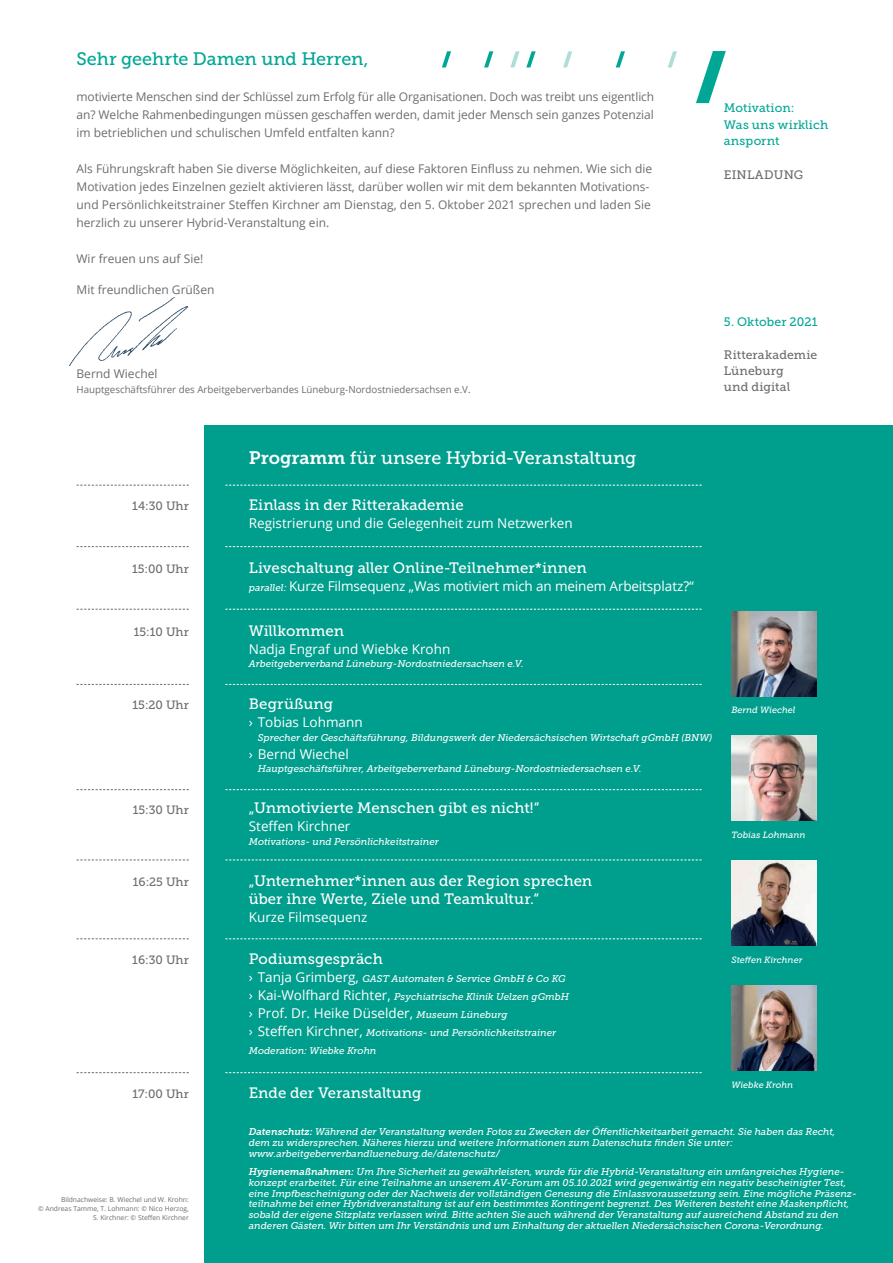
<style>
.page{position:relative;width:893px;height:1263px;background:#fff}
.page>*{position:absolute;margin:0;border:0;box-sizing:border-box;transform-origin:0 0}
.Fließtext{font:18px "Museo Slab 500";color:#fff}
.Fließtext-2{font:18px "Museo Slab 500";color:#00a794}
.Fließtext-3{font:15px "Museo Slab 500";color:#fff}
.Fließtext-4{font:13.5px "Open Sans";color:#fff}
.Fließtext-5{font:12.15px "Museo Slab 500";letter-spacing:.01em;color:#00a794}
.Fließtext-6{font:12.15px "Museo Slab 500";letter-spacing:.01em;color:#6c6d70}
.Fließtext-7{font:12px/18px "Open Sans";color:#6c6d70;text-align:justify}
.Fließtext-8{font:12px "Museo Slab 500";color:#6c6d70}
.Fließtext-9{font:italic 9.75px/10.8px "Museo Slab 500";color:#fff}
.Fließtext-10{font:9.75px "Open Sans";color:#6c6d70}
.Fließtext-11{font:italic 9px "Museo Slab 500";color:#fff}
.Fließtext-12{font:6.75px "Open Sans";color:#6c6d70}
.s1{font-family:"Museo Slab 700"}
.s2{font-family:"Museo Slab 500";font-style:italic;font-size:9.75px}
.s3{font-family:"Open Sans";font-style:normal;font-size:13.5px}
</style>
<div class="page">
<svg style="left:696px;top:51px;width:30px;height:52px"></svg>
<svg style="left:510px;top:51px;width:10px;height:16px"></svg>
<svg style="left:563px;top:51px;width:9px;height:16px"></svg>
<svg style="left:616px;top:51px;width:9px;height:16px"></svg>
<svg style="left:668px;top:51px;width:9px;height:16px"></svg>
<svg style="left:442px;top:51px;width:9px;height:16px"></svg>
<svg style="left:484px;top:51px;width:9px;height:16px"></svg>
<svg style="left:526px;top:51px;width:10px;height:16px"></svg>
<div style="left:204px;top:425px;width:689px;height:838px;background:#009e8d"></div>
<svg style="left:77px;top:485px;width:112px;height:1px"></svg>
<svg style="left:225px;top:485px;width:477px;height:1px"></svg>
<svg style="left:77px;top:546px;width:112px;height:1px"></svg>
<svg style="left:225px;top:546px;width:477px;height:1px"></svg>
<svg style="left:77px;top:609px;width:112px;height:1px"></svg>
<svg style="left:225px;top:609px;width:477px;height:1px"></svg>
<svg style="left:77px;top:684px;width:112px;height:1px"></svg>
<svg style="left:225px;top:684px;width:477px;height:1px"></svg>
<svg style="left:77px;top:938px;width:112px;height:1px"></svg>
<svg style="left:225px;top:938px;width:477px;height:1px"></svg>
<img style="left:731px;top:612px;width:85px;height:85px">
<img style="left:731px;top:861px;width:85px;height:85px">
<img style="left:69px;top:297px;width:119px;height:69px">
<svg style="left:77px;top:789px;width:112px;height:1px"></svg>
<svg style="left:225px;top:789px;width:477px;height:1px"></svg>
<svg style="left:77px;top:859px;width:112px;height:1px"></svg>
<svg style="left:225px;top:859px;width:477px;height:1px"></svg>
<svg style="left:77px;top:1072px;width:112px;height:1px"></svg>
<svg style="left:225px;top:1072px;width:477px;height:1px"></svg>
<img style="left:731px;top:736px;width:85px;height:85px">
<img style="left:731px;top:985px;width:85px;height:85px">
<p class="Fließtext-2" style="left:77px;top:48px;width:293px">Sehr geehrte Damen und Herren,</p>
<p class="Fließtext-7" style="left:77px;top:87px;width:579px">motivierte Menschen sind der Schlüssel zum Erfolg für alle Organisationen. Doch was treibt uns eigentlich an? Welche Rahmenbedingungen müssen geschaffen werden, damit jeder Mensch sein ganzes Potenzial im betrieblichen und schulischen Umfeld entfalten kann?</p>
<p class="Fließtext-7" style="left:77px;top:159px;width:577px;text-align:left">Als Führungskraft haben Sie diverse Möglichkeiten, auf diese Faktoren Einfluss zu nehmen. Wie sich die Motivation jedes Einzelnen gezielt aktivieren lässt, darüber wollen wir mit dem bekannten Motivations&shy;und Persönlichkeitstrainer Steffen Kirchner am Dienstag, den 5. Oktober 2021 sprechen und laden Sie herzlich zu unserer Hybrid-Veranstaltung ein.</p>
<p class="Fließtext-7" style="left:77px;top:249px;width:128px">Wir freuen uns auf Sie!</p>
<p class="Fließtext-7" style="left:77px;top:280px;width:139px">Mit freundlichen Grüßen</p>
<p class="Fließtext-7" style="left:77px;top:364px;width:82px">Bernd Wiechel</p>
<p class="Fließtext-10" style="left:77px;top:383px;width:396px">Hauptgeschäftsführer des Arbeitgeberverbandes Lüneburg-Nordostniedersachsen e.V.</p>
<p class="Fließtext-5" style="left:724px;top:101px;width:72px">Motivation:</p>
<p class="Fließtext-5" style="left:724px;top:118px;width:106px">Was uns wirklich</p>
<p class="Fließtext-5" style="left:724px;top:134px;width:57px">anspornt</p>
<p class="Fließtext-6" style="left:724px;top:168px;width:81px">EINLADUNG</p>
<p class="Fließtext-5" style="left:724px;top:315px;width:95px">5. Oktober 2021</p>
<p class="Fließtext-6" style="left:724px;top:348px;width:95px">Ritterakademie</p>
<p class="Fließtext-6" style="left:724px;top:364px;width:61px">Lüneburg</p>
<p class="Fließtext-6" style="left:724px;top:380px;width:68px">und digital</p>
<p class="Fließtext" style="left:249px;top:448px;width:389px"><span class="s1">Programm</span> für unsere Hybrid-Veranstaltung</p>
<p class="Fließtext-8" style="left:132px;top:499px;width:58px">14:30 Uhr</p>
<p class="Fließtext-3" style="left:249px;top:496px;width:217px">Einlass in der Ritterakademie</p>
<p class="Fließtext-4" style="left:249px;top:513px;width:325px">Registrierung und die Gelegenheit zum Netzwerken</p>
<p class="Fließtext-8" style="left:132px;top:562px;width:58px">15:00 Uhr</p>
<p class="Fließtext-3" style="left:249px;top:559px;width:339px">Liveschaltung aller Online-Teilnehmer*innen</p>
<p class="Fließtext-4" style="left:249px;top:577px;width:447px"><span class="s2">parallel:</span> Kurze Filmsequenz „Was motiviert mich an meinem Arbeitsplatz?“</p>
<p class="Fließtext-8" style="left:134px;top:625px;width:57px">15:10 Uhr</p>
<p class="Fließtext-3" style="left:249px;top:622px;width:97px">Willkommen</p>
<p class="Fließtext-4" style="left:249px;top:639px;width:203px">Nadja Engraf und Wiebke Krohn</p>
<p class="Fließtext-9" style="left:249px;top:658px;width:276px">Arbeitgeberverband Lüneburg-Nordostniedersachsen e.V.</p>
<p class="Fließtext-8" style="left:132px;top:698px;width:58px">15:20 Uhr</p>
<p class="Fließtext-3" style="left:249px;top:696px;width:86px">Begrüßung</p>
<p class="Fließtext-4" style="left:249px;top:713px;width:115px">› Tobias Lohmann</p>
<p class="Fließtext-9" style="left:258px;top:732px;width:456px">Sprecher der Geschäftsführung, Bildungswerk der Niedersächsischen Wirtschaft gGmbH (BNW)</p>
<p class="Fließtext-4" style="left:249px;top:744px;width:102px">› Bernd Wiechel</p>
<p class="Fließtext-9" style="left:258px;top:763px;width:385px">Hauptgeschäftsführer, Arbeitgeberverband Lüneburg-Nordostniedersachsen e.V.</p>
<p class="Fließtext-8" style="left:133px;top:803px;width:58px">15:30 Uhr</p>
<p class="Fließtext-3" style="left:249px;top:800px;width:292px">„Unmotivierte Menschen gibt es nicht!“</p>
<p class="Fließtext-4" style="left:249px;top:817px;width:103px">Steffen Kirchner</p>
<p class="Fließtext-9" style="left:249px;top:836px;width:191px">Motivations- und Persönlichkeitstrainer</p>
<p class="Fließtext-8" style="left:133px;top:875px;width:58px">16:25 Uhr</p>
<p class="Fließtext-3" style="left:249px;top:872px;width:345px">„Unternehmer*innen aus der Region sprechen</p>
<p class="Fließtext-3" style="left:249px;top:890px;width:292px">über ihre Werte, Ziele und Teamkultur.“</p>
<p class="Fließtext-4" style="left:249px;top:908px;width:120px">Kurze Filmsequenz</p>
<p class="Fließtext-8" style="left:132px;top:953px;width:58px">16:30 Uhr</p>
<p class="Fließtext-3" style="left:249px;top:951px;width:136px">Podiumsgespräch</p>
<p class="Fließtext-9" style="left:249px;top:973px;width:318px"><span class="s3">› Tanja Grimberg,</span> GAST Automaten &amp; Service GmbH &amp; Co KG</p>
<p class="Fließtext-9" style="left:249px;top:991px;width:322px"><span class="s3">› Kai-Wolfhard Richter,</span> Psychiatrische Klinik Uelzen gGmbH</p>
<p class="Fließtext-4" style="left:249px;top:1004px;width:260px">› Prof. Dr. Heike Düselder, <span class="s2">Museum Lüneburg</span></p>
<p class="Fließtext-9" style="left:249px;top:1027px;width:309px"><span class="s3">› Steffen Kirchner,</span> Motivations- und Persönlichkeitstrainer</p>
<p class="Fließtext-9" style="left:249px;top:1045px;width:129px">Moderation: Wiebke Krohn</p>
<p class="Fließtext-11" style="left:731px;top:705px;width:66px">Bernd Wiechel</p>
<p class="Fließtext-11" style="left:731px;top:830px;width:76px">Tobias Lohmann</p>
<p class="Fließtext-11" style="left:731px;top:955px;width:72px">Steffen Kirchner</p>
<p class="Fließtext-11" style="left:731px;top:1080px;width:63px">Wiebke Krohn</p>
<p class="Fließtext-8" style="left:132px;top:1087px;width:58px">17:00 Uhr</p>
<p class="Fließtext-3" style="left:249px;top:1085px;width:174px">Ende der Veranstaltung</p>
<p class="Fließtext-9" style="left:249px;top:1126px;width:588px"><span class="s1">Datenschutz:</span> Während der Veranstaltung werden Fotos zu Zwecken der Öffentlichkeitsarbeit gemacht. Sie haben das Recht, dem zu widersprechen. Näheres hierzu und weitere Informationen zum Datenschutz finden Sie unter:</p>
<p class="Fließtext-9" style="left:249px;top:1148px;width:253px">www.arbeitgeberverbandlueneburg.de/datenschutz/</p>
<p class="Fließtext-9" style="left:249px;top:1166px;width:609px"><span class="s1">Hygienemaßnahmen:</span> Um Ihre Sicherheit zu gewährleisten, wurde für die Hybrid-Veranstaltung ein umfangreiches Hygiene&shy;konzept erarbeitet. Für eine Teilnahme an unserem AV-Forum am 05.10.2021 wird gegenwärtig ein negativ bescheinigter Test, eine Impfbescheinigung oder der Nachweis der vollständigen Genesung die Einlassvoraussetzung sein. Eine mögliche Präsenz&shy;teilnahme bei einer Hybridveranstaltung ist auf ein bestimmtes Kontingent begrenzt. Des Weiteren besteht eine Maskenpflicht, sobald der eigene Sitzplatz verlassen wird. Bitte achten Sie auch während der Veranstaltung auf ausreichend Abstand zu den anderen Gästen. Wir bitten um Ihr Verständnis und um Einhaltung der aktuellen Niedersächsischen Corona-Verordnung.</p>
<p class="Fließtext-12" style="left:61px;top:1195px;width:129px">Bildnachweise: B. Wiechel und W. Krohn:</p>
<p class="Fließtext-12" style="left:38px;top:1204px;width:152px">© Andreas Tamme, T. Lohmann: © Nico Herzog,</p>
<p class="Fließtext-12" style="left:93px;top:1213px;width:97px">S. Kirchner: © Steffen Kirchner</p>
</div>
